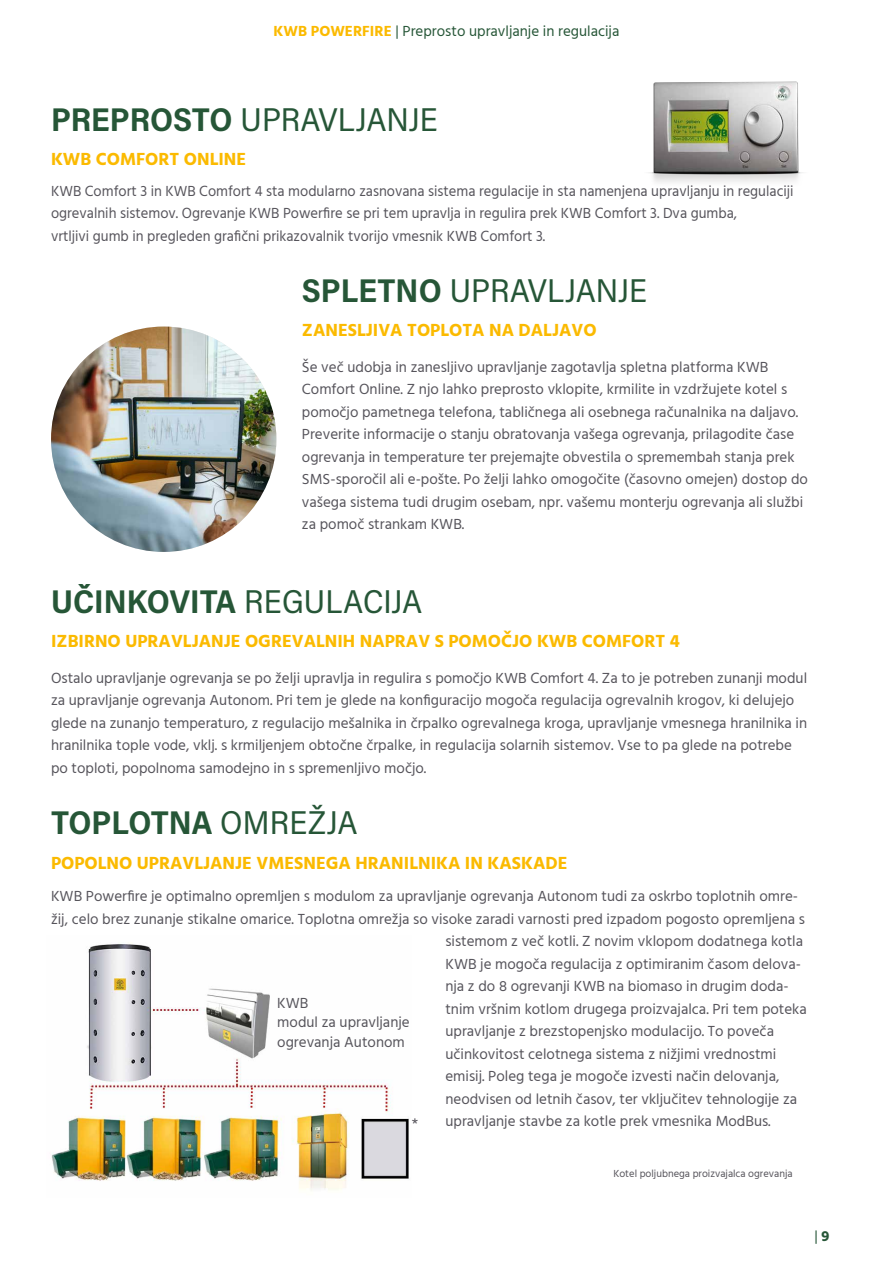
<style>
.page{position:relative;width:893px;height:1263px;background:#fff}
.page>*{position:absolute;margin:0;border:0;box-sizing:border-box;transform-origin:0 0}
.t1{font:33px "Acumin Pro Semi Cond";color:#265637}
.t2{font:700 33px "Acumin Pro Semi Cond";color:#265637}
.t3{font:700 18px "Hind Vadodara";color:#fbba00}
.t4{font:15.9px "Hind Vadodara";color:#56545b}
.t5{font:15px/22.5px "Hind Vadodara";color:#56545b}
.t6{font:15px "Hind Vadodara";color:#265637}
.t7{font:10.5px "Hind Vadodara";color:#56545b}
.s1{font-weight:700;color:#fbba00}
.s2{font-weight:700}
.s3{font-weight:400}
</style>
<div class="page">
<img style="left:649px;top:81px;width:154px;height:102px">
<img style="left:51px;top:327px;width:225px;height:225px;border-radius:113px">
<img style="left:51px;top:944px;width:358px;height:247px">
<p class="t6" style="left:274px;top:20px;width:347px"><span class="s1">KWB POWERFIRE</span> | Preprosto upravljanje in regulacija</p>
<h1 class="t1" style="left:51px;top:96px;width:388px"><span class="s2">PREPROSTO</span> UPRAVLJANJE</h1>
<p class="t3" style="left:51px;top:145px;width:197px">KWB COMFORT ONLINE</p>
<p class="t5" style="left:51px;top:180px;width:744px">KWB Comfort 3 in KWB Comfort 4 sta modularno zasnovana sistema regulacije in sta namenjena upravljanju in regulaciji ogrevalnih sistemov. Ogrevanje KWB Powerfire se pri tem upravlja in regulira prek KWB Comfort 3. Dva gumba,<br>vrtljivi gumb in pregleden grafični prikazovalnik tvorijo vmesnik KWB Comfort 3.</p>
<h1 class="t1" style="left:302px;top:268px;width:347px"><span class="s2">SPLETNO</span> UPRAVLJANJE</h1>
<p class="t3" style="left:302px;top:316px;width:296px">ZANESLJIVA TOPLOTA NA DALJAVO</p>
<p class="t5" style="left:302px;top:355px;width:507px">Še več udobja in zanesljivo upravljanje zagotavlja spletna platforma KWB Comfort Online. Z njo lahko preprosto vklopite, krmilite in vzdržujete kotel s pomočjo pametnega telefona, tabličnega ali osebnega računalnika na daljavo.<br>Preverite informacije o stanju obratovanja vašega ogrevanja, prilagodite čase ogrevanja in temperature ter prejemajte obvestila o spremembah stanja prek SMS-sporočil ali e-pošte. Po želji lahko omogočite (časovno omejen) dostop do vašega sistema tudi drugim osebam, npr. vašemu monterju ogrevanja ali službi za pomoč strankam KWB.</p>
<h1 class="t2" style="left:51px;top:578px;width:373px">UČINKOVITA <span class="s3">REGULACIJA</span></h1>
<p class="t3" style="left:51px;top:627px;width:630px">IZBIRNO UPRAVLJANJE OGREVALNIH NAPRAV S POMOČJO KWB COMFORT 4</p>
<p class="t5" style="left:51px;top:666px;width:758px">Ostalo upravljanje ogrevanja se po želji upravlja in regulira s pomočjo KWB Comfort 4. Za to je potreben zunanji modul za upravljanje ogrevanja Autonom. Pri tem je glede na konfiguracijo mogoča regulacija ogrevalnih krogov, ki delujejo glede na zunanjo temperaturo, z regulacijo mešalnika in črpalko ogrevalnega kroga, upravljanje vmesnega hranilnika in hranilnika tople vode, vklj. s krmiljenjem obtočne črpalke, in regulacija solarnih sistemov. Vse to pa glede na potrebe po toploti, popolnoma samodejno in s spremenljivo močjo.</p>
<h1 class="t2" style="left:51px;top:800px;width:308px">TOPLOTNA <span class="s3">OMREŽJA</span></h1>
<p class="t3" style="left:51px;top:848px;width:518px">POPOLNO UPRAVLJANJE VMESNEGA HRANILNIKA IN KASKADE</p>
<p class="t5" style="left:51px;top:885px;width:748px">KWB Powerfire je optimalno opremljen s modulom za upravljanje ogrevanja Autonom tudi za oskrbo toplotnih omre-</p>
<p class="t5" style="left:51px;top:908px;width:755px">žij, celo brez zunanje stikalne omarice. Toplotna omrežja so visoke zaradi varnosti pred izpadom pogosto opremljena s</p>
<p class="t5" style="left:445px;top:930px;width:359px">sistemom z več kotli. Z novim vklopom dodatnega kotla</p>
<p class="t5" style="left:445px;top:953px;width:357px">KWB je mogoča regulacija z optimiranim časom delova-</p>
<p class="t5" style="left:445px;top:975px;width:345px">nja z do 8 ogrevanji KWB na biomaso in drugim doda-</p>
<p class="t5" style="left:445px;top:998px;width:363px">tnim vršnim kotlom drugega proizvajalca. Pri tem poteka</p>
<p class="t5" style="left:445px;top:1020px;width:330px">upravljanje z brezstopenjsko modulacijo. To poveča</p>
<p class="t5" style="left:445px;top:1043px;width:332px">učinkovitost celotnega sistema z nižjimi vrednostmi</p>
<p class="t5" style="left:445px;top:1065px;width:335px">emisij. Poleg tega je mogoče izvesti način delovanja,</p>
<p class="t5" style="left:445px;top:1088px;width:353px">neodvisen od letnih časov, ter vključitev tehnologije za</p>
<p class="t5" style="left:445px;top:1110px;width:327px">upravljanje stavbe za kotle prek vmesnika ModBus.</p>
<p class="t5" style="left:277px;top:993px;width:134px;line-height:19.5px">KWB<br>modul za upravljanje ogrevanja Autonom</p>
<p class="t4" style="left:412px;top:1112px;width:8px">*</p>
<p class="t7" style="left:613px;top:1166px;width:181px">Kotel poljubnega proizvajalca ogrevanja</p>
<p class="t6" style="left:814px;top:1225px;width:17px">| <span class="s2">9</span></p>
</div>
